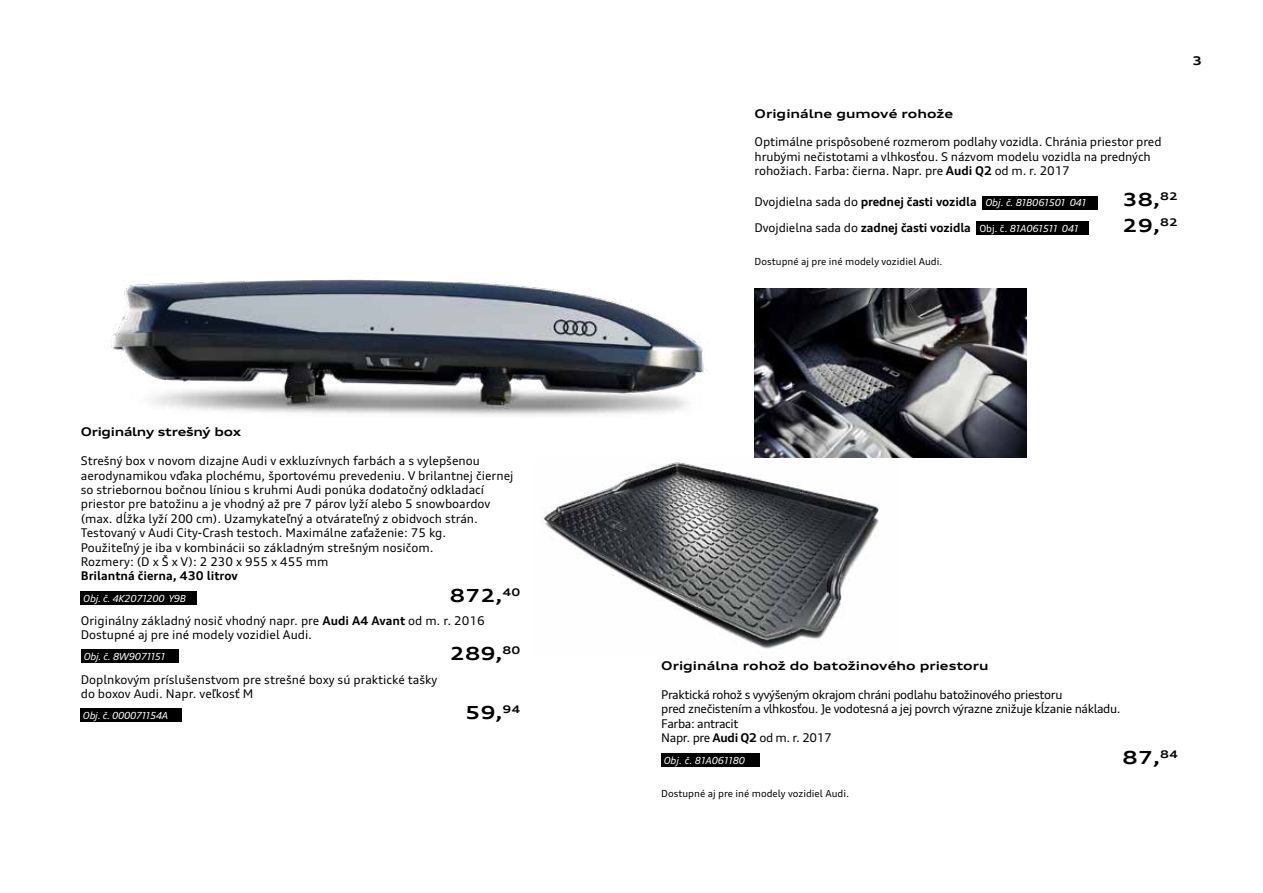
<style>
.page{position:relative;width:1263px;height:893px;background:#fff}
.page>*{position:absolute;margin:0;border:0;box-sizing:border-box;transform-origin:0 0}
.t1{font:700 expanded 18px "Audi Type";color:#000}
.t2{font:12px/14.4px "Audi Type";color:#000}
.t3{font:12px/14.4px "Audi Type";letter-spacing:-.03em;color:#000}
.t4{font:700 12px "Audi Type";letter-spacing:-.01em;color:#000}
.t5{font:700 expanded 12px "Audi Type";color:#000}
.t6{font:700 expanded 12px "Audi Type";letter-spacing:-.02em;color:#000}
.t7{font:9.75px "Audi Type";color:#000}
.t8{font:italic 9.75px "Audi Type";letter-spacing:-.025em;color:#fff}
.t9{font:italic 9.75px "Audi Type";color:#fff}
.s1{font-weight:700}
.s2{font-weight:400}
.s3{font-weight:400;font-style:italic;font-size:9.75px;color:#fff}
.s4{font-weight:400;font-size:9.75px;color:#fff}
</style>
<div class="page">
<img style="left:755px;top:289px;width:272px;height:168px">
<img style="left:542px;top:457px;width:362px;height:192px">
<div style="left:983px;top:196px;width:115px;height:13px;background:#000"></div>
<div style="left:976px;top:221px;width:112px;height:13px;background:#000"></div>
<div style="left:661px;top:754px;width:99px;height:13px;background:#000"></div>
<div style="left:81px;top:591px;width:116px;height:13px;background:#000"></div>
<div style="left:81px;top:650px;width:97px;height:13px;background:#000"></div>
<div style="left:81px;top:709px;width:101px;height:13px;background:#000"></div>
<img style="left:111px;top:279px;width:597px;height:137px">
<p class="t6" style="left:81px;top:425px;width:162px">Originálny strešný box</p>
<p class="t2" style="left:81px;top:454px;width:434px">Strešný box v novom dizajne Audi v exkluzívnych farbách a s vylepšenou aerodynamikou vďaka plochému, športovému prevedeniu. V brilantnej čiernej so striebornou bočnou líniou s kruhmi Audi ponúka dodatočný odkladací priestor pre batožinu a je vhodný až pre 7 párov lyží alebo 5 snowboardov (max. dĺžka lyží 200 cm). Uzamykateľný a otvárateľný z obidvoch strán.<br>Testovaný v Audi City-Crash testoch. Maximálne zaťaženie: 75 kg.<br>Použiteľný je iba v kombinácii so základným strešným nosičom.<br>Rozmery: (D x Š x V): 2 230 x 955 x 455 mm</p>
<p class="t4" style="left:81px;top:569px;width:159px">Brilantná čierna, 430 litrov</p>
<p class="t8" style="left:83px;top:592px;width:104px">Obj. č. 4K2071200 Y9B</p>
<h1 class="t1" style="left:450px;top:584px;width:72px">872,<sup>40</sup></h1>
<p class="t2" style="left:81px;top:613px;width:405px">Originálny základný nosič vhodný napr. pre <span class="s1">Audi A4 Avant</span> od m. r. 2016<br>Dostupné aj pre iné modely vozidiel Audi.</p>
<p class="t8" style="left:84px;top:651px;width:83px">Obj. č. 8W9071151</p>
<h1 class="t1" style="left:450px;top:643px;width:72px">289,<sup>80</sup></h1>
<p class="t2" style="left:81px;top:672px;width:358px">Doplnkovým príslušenstvom pre strešné boxy sú praktické tašky do boxov Audi. Napr. veľkosť M</p>
<p class="t8" style="left:83px;top:709px;width:87px">Obj. č. 000071154A</p>
<h1 class="t1" style="left:465px;top:701px;width:57px">59,<sup>94</sup></h1>
<p class="t5" style="left:1192px;top:53px;width:12px">3</p>
<p class="t5" style="left:755px;top:106px;width:200px">Originálne gumové rohože</p>
<p class="t2" style="left:755px;top:135px;width:408px">Optimálne prispôsobené rozmerom podlahy vozidla. Chránia priestor pred hrubými nečistotami a vlhkosťou. S názvom modelu vozidla na predných rohožiach. Farba: čierna. Napr. pre <span class="s1">Audi Q2</span> od m. r. 2017</p>
<p class="t4" style="left:755px;top:194px;width:333px"><span class="s2">Dvojdielna sada do</span> prednej časti vozidla <span class="s3">Obj. č. 81B061501 041</span></p>
<h1 class="t1" style="left:1123px;top:188px;width:57px">38,<sup>82</sup></h1>
<p class="t4" style="left:755px;top:220px;width:325px"><span class="s2">Dvojdielna sada do</span> zadnej časti vozidla <span class="s4">Obj. č.</span> <span class="s3">81A061511 041</span></p>
<h1 class="t1" style="left:1123px;top:214px;width:57px">29,<sup>82</sup></h1>
<p class="t7" style="left:755px;top:255px;width:189px">Dostupné aj pre iné modely vozidiel Audi.</p>
<p class="t5" style="left:661px;top:658px;width:329px">Originálna rohož do batožinového priestoru</p>
<p class="t3" style="left:661px;top:687px;width:461px">Praktická rohož s vyvýšeným okrajom chráni podlahu batožinového priestoru<br>pred znečistením a vlhkosťou. Je vodotesná a jej povrch výrazne znižuje kĺzanie nákladu.<br>Farba: antracit<br>Napr. pre <span class="s1">Audi Q2</span> od m. r. 2017</p>
<p class="t9" style="left:664px;top:754px;width:83px">Obj. č. 81A061180</p>
<h1 class="t1" style="left:1123px;top:746px;width:57px">87,<sup>84</sup></h1>
<p class="t7" style="left:661px;top:787px;width:189px">Dostupné aj pre iné modely vozidiel Audi.</p>
</div>
